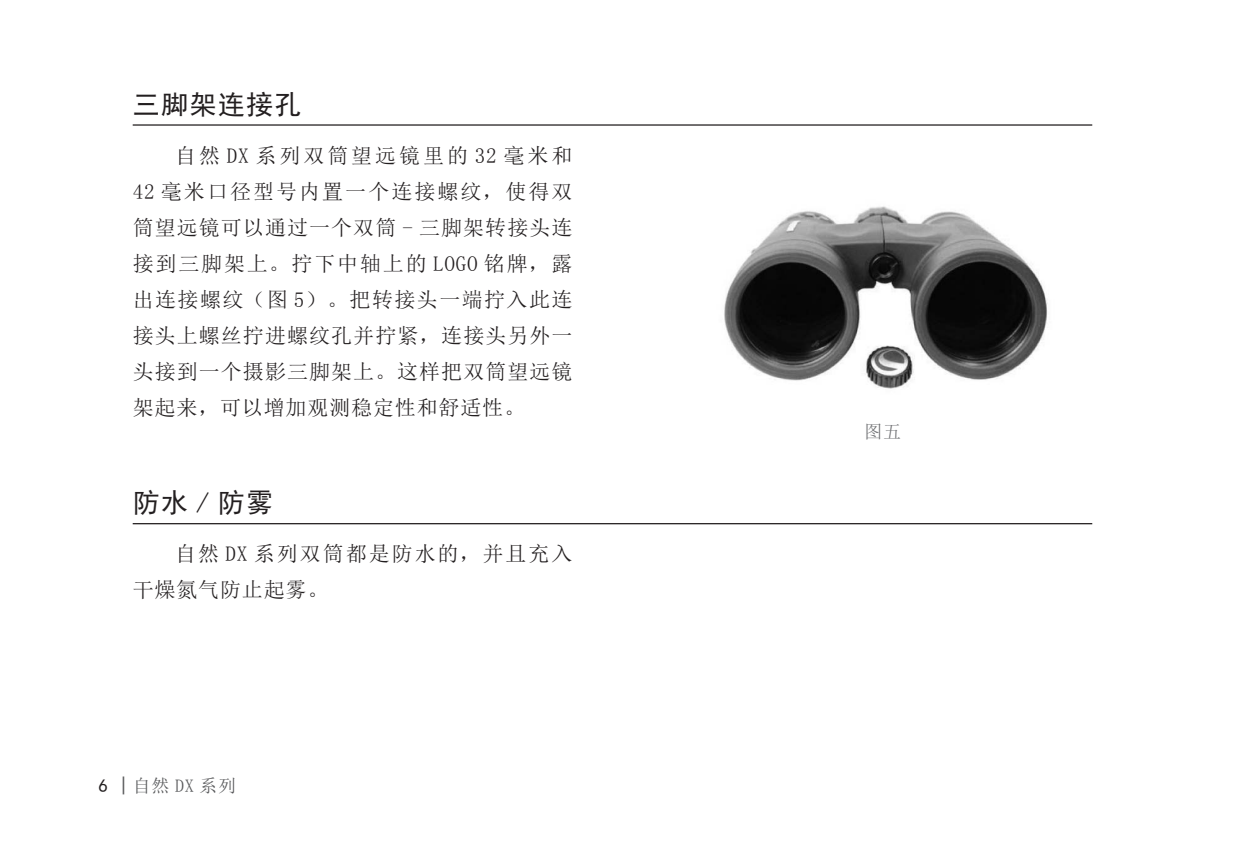
<style>
.page{position:relative;width:1242px;height:859px;background:#fff}
.page>*{position:absolute;margin:0;border:0;box-sizing:border-box;transform-origin:0 0}
.t1{font:27px "Sim Hei";letter-spacing:.05em;color:#231f20}
.正文{font:21px/36px "Sim Sun";letter-spacing:.05em;color:#231f20;text-align:justify}
.正文-2{font:21px/36px "Sim Sun";letter-spacing:.095em;color:#231f20}
.t2{font:18px "Sim Sun";letter-spacing:.05em;color:#57585a}
.说明{font:18px "Sim Sun";color:#6c6d70}
.s1{font-family:"Sim Hei";color:#231f20}
.s2{font-family:"Sim Hei"}
</style>
<div class="page">
<hr style="left:133px;top:124px;width:959px;height:2px;background:#231f20">
<hr style="left:133px;top:523px;width:959px;height:1px;background:#231f20">
<img style="left:724px;top:206px;width:324px;height:183px">
<p class="t1" style="left:133px;top:90px;width:170px">三脚架连接孔</p>
<p class="正文" style="left:133px;top:137px;width:441px;text-indent:43px">自然 DX 系列双筒望远镜里的 32 毫米和42 毫米口径型号内置一个连接螺纹，使得双筒望远镜可以通过一个双筒 - 三脚架转接头连接到三脚架上。拧下中轴上的 LOGO 铭牌，露出连接螺纹（图 5）。把转接头一端拧入此连接头上螺丝拧进螺纹孔并拧紧，连接头另外一头接到一个摄影三脚架上。这样把双筒望远镜架起来，可以增加观测稳定性和舒适性。</p>
<p class="t1" style="left:133px;top:489px;width:142px">防水 / 防雾</p>
<p class="正文-2" style="left:133px;top:536px;width:441px;text-indent:43px">自然 DX 系列双筒都是防水的，并且充入干燥氮气防止起雾。</p>
<p class="t2" style="left:98px;top:776px;width:139px"><span class="s1">6</span> <span class="s2">|</span>自然DX系列</p>
<p class="说明" style="left:864px;top:423px;width:38px">图五</p>
</div>
